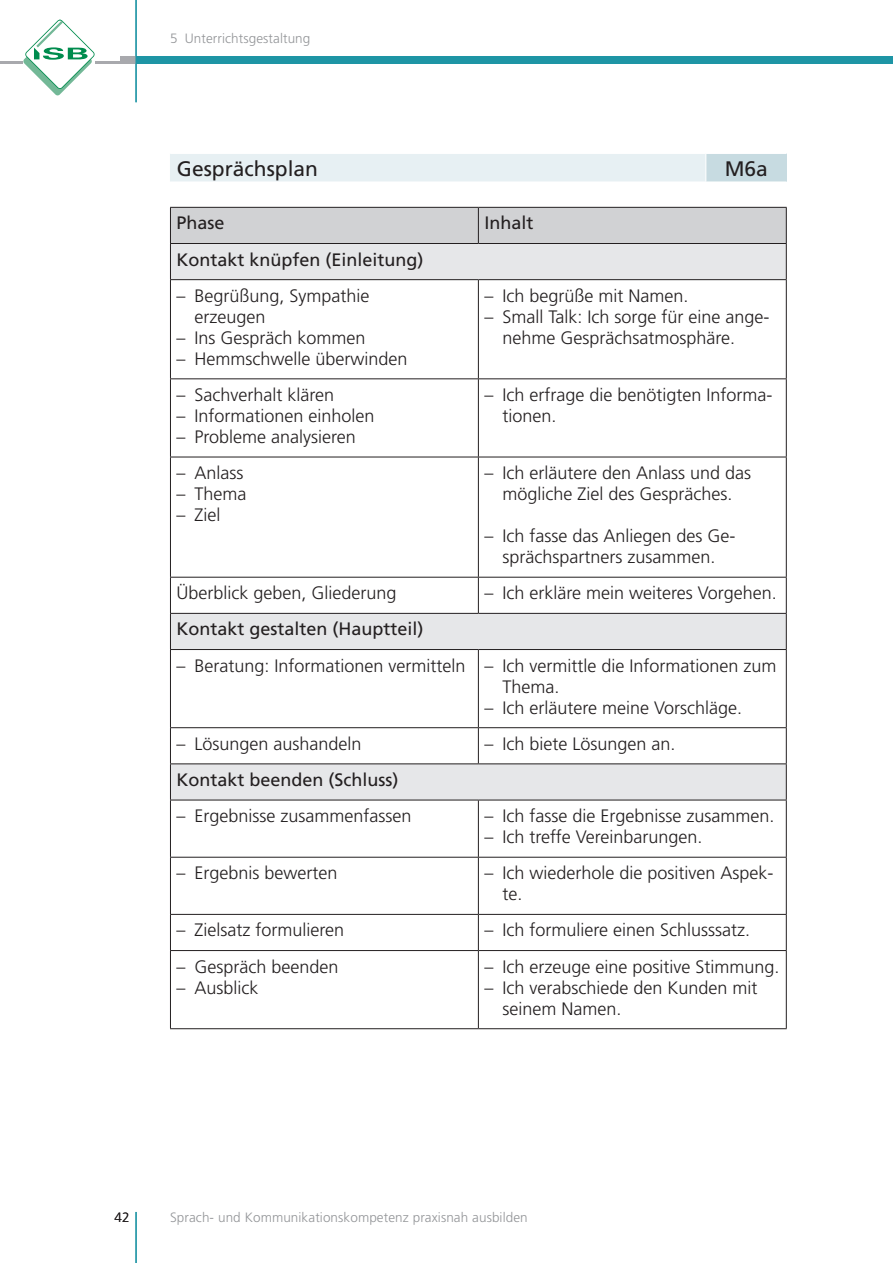
<style>
.page{position:relative;width:893px;height:1263px;background:#fff}
.page>*{position:absolute;margin:0;border:0;box-sizing:border-box;transform-origin:0 0}
.t1{font:21px "Frutiger LT Std";color:#231f20}
.t2{font:300 18px/21px "Frutiger LT Std";color:#231f20}
.t3{font:18px "Frutiger LT Std";color:#231f20}
.t4{font:300 13.5px "Frutiger LT Std";letter-spacing:.005em;color:#939598}
.t5{font:300 13.5px "Frutiger LT Std";color:#231f20}
</style>
<div class="page">
<div style="left:121px;top:56px;width:15px;height:8px;background:#a8a9ad"></div>
<hr style="left:0;top:62px;width:136px;height:2px;background:#a8a9ad">
<div style="left:136px;top:56px;width:757px;height:8px;background:#1e95a5"></div>
<hr style="left:135px;top:0;width:2px;height:102px;background:#1e95a5">
<svg style="left:23px;top:20px;width:72px;height:75px"></svg>
<hr style="left:135px;top:1212px;width:2px;height:51px;background:#1e95a5">
<div style="left:170px;top:153px;width:536px;height:29px;background:#e7f0f3"></div>
<div style="left:706px;top:153px;width:81px;height:29px;background:#c7dbe1"></div>
<svg style="left:705px;top:154px;width:1px;height:28px"></svg>
<hr style="left:170px;top:153px;width:536px;height:1px;background:#fff">
<hr style="left:706px;top:153px;width:81px;height:1px;background:#fff">
<div style="left:171px;top:208px;width:615px;height:35px;background:#d1d2d4"></div>
<svg style="left:171px;top:244px;width:615px;height:556px"></svg>
<hr style="left:170px;top:207px;width:308px;height:1px;background:#231f20">
<hr style="left:170px;top:208px;width:1px;height:35px;background:#231f20">
<hr style="left:478px;top:207px;width:309px;height:1px;background:#231f20">
<hr style="left:478px;top:208px;width:1px;height:35px;background:#231f20">
<hr style="left:786px;top:208px;width:1px;height:35px;background:#231f20">
<hr style="left:170px;top:243px;width:308px;height:1px;background:#231f20">
<hr style="left:170px;top:244px;width:1px;height:35px;background:#231f20">
<hr style="left:478px;top:243px;width:309px;height:1px;background:#231f20">
<hr style="left:786px;top:244px;width:1px;height:35px;background:#231f20">
<hr style="left:170px;top:279px;width:308px;height:1px;background:#231f20">
<hr style="left:170px;top:280px;width:1px;height:98px;background:#231f20">
<hr style="left:478px;top:279px;width:309px;height:1px;background:#231f20">
<hr style="left:478px;top:280px;width:1px;height:98px;background:#231f20">
<hr style="left:786px;top:280px;width:1px;height:98px;background:#231f20">
<hr style="left:170px;top:378px;width:308px;height:1px;background:#231f20">
<hr style="left:170px;top:379px;width:1px;height:78px;background:#231f20">
<hr style="left:478px;top:378px;width:309px;height:1px;background:#231f20">
<hr style="left:478px;top:379px;width:1px;height:78px;background:#231f20">
<hr style="left:786px;top:379px;width:1px;height:78px;background:#231f20">
<hr style="left:170px;top:457px;width:308px;height:1px;background:#231f20">
<hr style="left:170px;top:457px;width:1px;height:120px;background:#231f20">
<hr style="left:478px;top:457px;width:309px;height:1px;background:#231f20">
<hr style="left:478px;top:457px;width:1px;height:120px;background:#231f20">
<hr style="left:786px;top:457px;width:1px;height:120px;background:#231f20">
<hr style="left:170px;top:577px;width:308px;height:1px;background:#231f20">
<hr style="left:170px;top:578px;width:1px;height:35px;background:#231f20">
<hr style="left:478px;top:577px;width:309px;height:1px;background:#231f20">
<hr style="left:478px;top:578px;width:1px;height:35px;background:#231f20">
<hr style="left:786px;top:578px;width:1px;height:35px;background:#231f20">
<hr style="left:170px;top:613px;width:308px;height:1px;background:#231f20">
<hr style="left:170px;top:614px;width:1px;height:35px;background:#231f20">
<hr style="left:478px;top:613px;width:309px;height:1px;background:#231f20">
<hr style="left:786px;top:614px;width:1px;height:35px;background:#231f20">
<hr style="left:170px;top:649px;width:308px;height:1px;background:#231f20">
<hr style="left:170px;top:650px;width:1px;height:77px;background:#231f20">
<hr style="left:478px;top:649px;width:309px;height:1px;background:#231f20">
<hr style="left:478px;top:650px;width:1px;height:77px;background:#231f20">
<hr style="left:786px;top:650px;width:1px;height:77px;background:#231f20">
<hr style="left:170px;top:727px;width:308px;height:1px;background:#231f20">
<hr style="left:170px;top:728px;width:1px;height:35px;background:#231f20">
<hr style="left:478px;top:727px;width:309px;height:1px;background:#231f20">
<hr style="left:478px;top:728px;width:1px;height:35px;background:#231f20">
<hr style="left:786px;top:728px;width:1px;height:35px;background:#231f20">
<hr style="left:170px;top:763px;width:308px;height:1px;background:#231f20">
<hr style="left:170px;top:764px;width:1px;height:36px;background:#231f20">
<hr style="left:478px;top:763px;width:309px;height:1px;background:#231f20">
<hr style="left:786px;top:764px;width:1px;height:36px;background:#231f20">
<hr style="left:170px;top:800px;width:308px;height:1px;background:#231f20">
<hr style="left:170px;top:800px;width:1px;height:57px;background:#231f20">
<hr style="left:478px;top:800px;width:309px;height:1px;background:#231f20">
<hr style="left:478px;top:800px;width:1px;height:57px;background:#231f20">
<hr style="left:786px;top:800px;width:1px;height:57px;background:#231f20">
<hr style="left:170px;top:857px;width:308px;height:1px;background:#231f20">
<hr style="left:170px;top:857px;width:1px;height:57px;background:#231f20">
<hr style="left:478px;top:857px;width:309px;height:1px;background:#231f20">
<hr style="left:478px;top:857px;width:1px;height:57px;background:#231f20">
<hr style="left:786px;top:857px;width:1px;height:57px;background:#231f20">
<hr style="left:170px;top:914px;width:308px;height:1px;background:#231f20">
<hr style="left:170px;top:915px;width:1px;height:35px;background:#231f20">
<hr style="left:478px;top:914px;width:309px;height:1px;background:#231f20">
<hr style="left:478px;top:915px;width:1px;height:35px;background:#231f20">
<hr style="left:786px;top:915px;width:1px;height:35px;background:#231f20">
<hr style="left:170px;top:950px;width:308px;height:1px;background:#231f20">
<hr style="left:170px;top:951px;width:1px;height:77px;background:#231f20">
<hr style="left:478px;top:950px;width:309px;height:1px;background:#231f20">
<hr style="left:478px;top:951px;width:1px;height:77px;background:#231f20">
<hr style="left:786px;top:951px;width:1px;height:77px;background:#231f20">
<hr style="left:170px;top:1028px;width:308px;height:1px;background:#231f20">
<hr style="left:478px;top:1028px;width:309px;height:1px;background:#231f20">
<p class="t4" style="left:170px;top:31px;width:142px">5 Unterrichtsgestaltung</p>
<p class="t1" style="left:177px;top:156px;width:143px">Gesprächsplan</p>
<p class="t1" style="left:725px;top:156px;width:45px">M6a</p>
<p class="t3" style="left:176px;top:212px;width:50px">Phase</p>
<p class="t3" style="left:484px;top:212px;width:51px">Inhalt</p>
<p class="t3" style="left:176px;top:249px;width:249px">Kontakt knüpfen (Einleitung)</p>
<p class="t2" style="left:194px;top:285px;width:177px;text-indent:-18px">– Begrüßung, Sympathie erzeugen</p>
<p class="t2" style="left:176px;top:327px;width:191px">– Ins Gespräch kommen</p>
<p class="t2" style="left:176px;top:348px;width:233px">– Hemmschwelle überwinden</p>
<p class="t2" style="left:484px;top:285px;width:206px">– Ich begrüße mit Namen.</p>
<p class="t2" style="left:502px;top:306px;width:269px;text-indent:-18px">– Small Talk: Ich sorge für eine ange&shy;nehme Gesprächsatmosphäre.</p>
<p class="t2" style="left:176px;top:384px;width:159px">– Sachverhalt klären</p>
<p class="t2" style="left:176px;top:405px;width:200px">– Informationen einholen</p>
<p class="t2" style="left:176px;top:426px;width:181px">– Probleme analysieren</p>
<p class="t2" style="left:176px;top:463px;width:69px">– Anlass</p>
<p class="t2" style="left:176px;top:484px;width:72px">– Thema</p>
<p class="t2" style="left:176px;top:505px;width:45px">– Ziel</p>
<p class="t2" style="left:502px;top:384px;width:272px;text-indent:-18px">– Ich erfrage die benötigten Informa&shy;tionen.</p>
<p class="t2" style="left:484px;top:463px;width:268px;text-align:center">– Ich erläutere den Anlass und das mögliche Ziel des Gespräches.</p>
<p class="t2" style="left:484px;top:526px;width:253px;text-align:center">– Ich fasse das Anliegen des Ge&shy;sprächspartners zusammen.</p>
<p class="t2" style="left:176px;top:583px;width:222px">Überblick geben, Gliederung</p>
<p class="t2" style="left:484px;top:583px;width:294px">– Ich erkläre mein weiteres Vorgehen.</p>
<p class="t3" style="left:176px;top:619px;width:249px">Kontakt gestalten (Hauptteil)</p>
<p class="t2" style="left:502px;top:655px;width:275px;text-indent:-326px">– Beratung: Informationen vermitteln – Ich vermittle die Informationen zum<br>Thema.</p>
<p class="t2" style="left:484px;top:697px;width:259px">– Ich erläutere meine Vorschläge.</p>
<p class="t2" style="left:176px;top:733px;width:187px">– Lösungen aushandeln</p>
<p class="t2" style="left:484px;top:733px;width:193px">– Ich biete Lösungen an.</p>
<p class="t3" style="left:176px;top:769px;width:224px">Kontakt beenden (Schluss)</p>
<p class="t2" style="left:176px;top:806px;width:237px">– Ergebnisse zusammenfassen</p>
<p class="t2" style="left:484px;top:806px;width:292px">– Ich fasse die Ergebnisse zusammen.</p>
<p class="t2" style="left:484px;top:827px;width:220px">– Ich treffe Vereinbarungen.</p>
<p class="t2" style="left:176px;top:863px;width:163px">– Ergebnis bewerten</p>
<p class="t2" style="left:502px;top:863px;width:273px;text-indent:-18px">– Ich wiederhole die positiven Aspek&shy;te.</p>
<p class="t2" style="left:176px;top:920px;width:169px">– Zielsatz formulieren</p>
<p class="t2" style="left:484px;top:920px;width:267px">– Ich formuliere einen Schlusssatz.</p>
<p class="t2" style="left:176px;top:956px;width:164px">– Gespräch beenden</p>
<p class="t2" style="left:176px;top:977px;width:84px">– Ausblick</p>
<p class="t2" style="left:484px;top:956px;width:297px">– Ich erzeuge eine positive Stimmung.</p>
<p class="t2" style="left:502px;top:977px;width:257px;text-indent:-18px">– Ich verabschiede den Kunden mit seinem Namen.</p>
<p class="t5" style="left:114px;top:1210px;width:17px">42</p>
<p class="t4" style="left:170px;top:1210px;width:359px">Sprach- und Kommunikationskompetenz praxisnah ausbilden</p>
</div>
